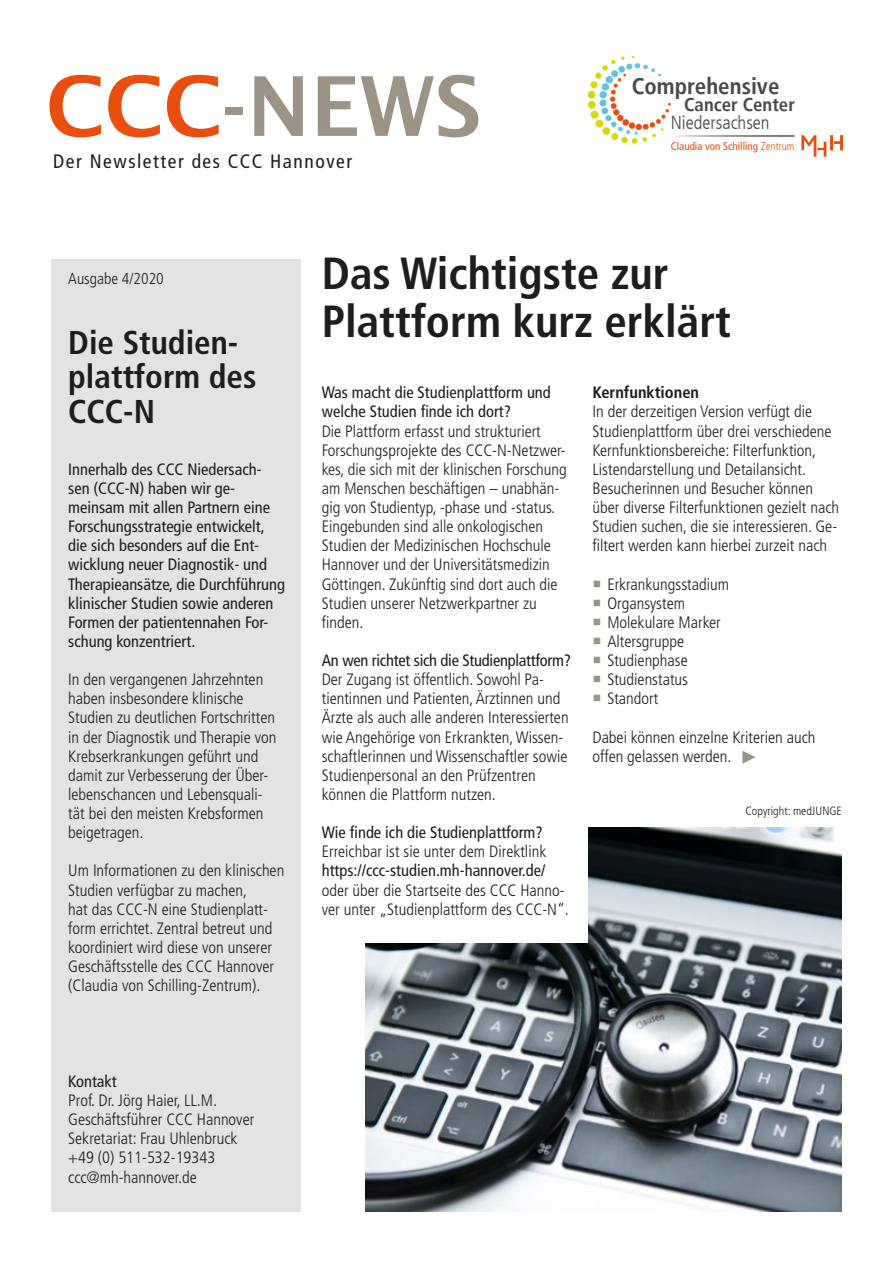
<style>
.page{position:relative;width:893px;height:1263px;background:#fff}
.page>*{position:absolute;margin:0;border:0;box-sizing:border-box;transform-origin:0 0}
.t1{font:600 82.5px "Lucida Sans";color:#9b9385}
.t2{font:700 condensed 45px/48px "Frutiger LT Std";color:#1d1d1b}
.t3{font:700 condensed 33px/34.5px "Frutiger LT Std";color:#1d1d1b}
.t4{font:700 condensed 22.95px "Frutiger LT";color:#4a4a49}
.t5{font:condensed 19.5px "Frutiger LT Std";letter-spacing:.08em;color:#1d1d1b}
.t6{font:300 condensed 18.75px "Frutiger LT";color:#4a4a49}
.t7{font:700 condensed 18.75px "Frutiger LT";color:#4a4a49}
.t8{font:300 condensed 16.5px/19.2px "Frutiger LT Std";color:#1d1d1b}
.t9{font:condensed 16.5px/19px "Frutiger LT Std";color:#1d1d1b}
.t10{font:700 condensed 16.5px "Frutiger LT Std";color:#1d1d1b}
.t11{font:300 condensed 15.75px "Frutiger LT Std";color:#1d1d1b}
.t12{font:300 condensed 12px "Frutiger LT Std";color:#1d1d1b}
.t13{font:condensed 11.1px "Frutiger LT Std";color:#e94e0f}
.s1{color:#e94e0f}
.s2{font-weight:300}
.s3{font-weight:400}
</style>
<div class="page">
<div style="left:51px;top:259px;width:249px;height:953px;background:#e3e3e3"></div>
<svg style="left:587px;top:56px;width:84px;height:88px"></svg>
<hr style="left:671px;top:135px;width:123px;height:2px;background:#4a4a49">
<svg style="left:801px;top:135px;width:42px;height:22px"></svg>
<img style="left:366px;top:828px;width:476px;height:384px">
<div style="left:311px;top:765px;width:277px;height:177px;background:#fff"></div>
<svg style="left:742px;top:751px;width:13px;height:13px"></svg>
<p class="t1" style="left:46px;top:59px;width:437px"><span class="s1">CCC</span>-NEWS</p>
<p class="t5" style="left:53px;top:150px;width:301px">Der Newsletter des CCC Hannover</p>
<p class="t4" style="left:632px;top:73px;width:149px">Comprehensive</p>
<p class="t6" style="left:671px;top:112px;width:100px">Niedersachsen</p>
<p class="t7" style="left:684px;top:94px;width:112px">Cancer Center</p>
<p class="t13" style="left:671px;top:140px;width:125px">Claudia von Schilling <span class="s2">Zentrum</span></p>
<p class="t11" style="left:68px;top:269px;width:97px">Ausgabe 4/2020</p>
<p class="t3" style="left:68px;top:325px;width:190px">Die Studien&shy;plattform des<br>CCC-N</p>
<p class="t9" style="left:68px;top:460px;width:218px">Innerhalb des CCC Niedersach&shy;sen (CCC-N) haben wir ge&shy;meinsam mit allen Partnern eine<br>Forschungsstrategie entwickelt, die sich besonders auf die Ent&shy;wicklung neuer Diagnostik- und<br>Therapieansätze, die Durchführung klinischer Studien sowie anderen<br>Formen der patientennahen For&shy;schung konzentriert.</p>
<p class="t8" style="left:68px;top:670px;width:210px">In den vergangenen Jahrzehnten haben insbesondere klinische<br>Studien zu deutlichen Fortschritten in der Diagnostik und Therapie von<br>Krebserkrankungen geführt und damit zur Verbesserung der Über&shy;lebenschancen und Lebensquali&shy;tät bei den meisten Krebsformen beigetragen.</p>
<p class="t8" style="left:68px;top:861px;width:218px">Um Informationen zu den klinischen Studien verfügbar zu machen,<br>hat das CCC-N eine Studienplatt&shy;form errichtet. Zentral betreut und koordiniert wird diese von unserer Geschäftsstelle des CCC Hannover (Claudia von Schilling-Zentrum).</p>
<p class="t9" style="left:68px;top:1072px;width:50px">Kontakt</p>
<p class="t8" style="left:68px;top:1091px;width:150px">Prof. Dr. Jörg Haier, LL.M.</p>
<p class="t8" style="left:68px;top:1110px;width:188px">Geschäftsführer CCC Hannover</p>
<p class="t8" style="left:68px;top:1129px;width:171px">Sekretariat: Frau Uhlenbruck</p>
<p class="t8" style="left:68px;top:1148px;width:149px">+49 (0) 511-532-19343</p>
<p class="t8" style="left:68px;top:1167px;width:130px">ccc@mh-hannover.de</p>
<p class="t2" style="left:322px;top:249px;width:411px">Das Wichtigste zur<br>Plattform kurz erklärt</p>
<p class="t9" style="left:322px;top:383px;width:231px">Was macht die Studienplattform und welche Studien finde ich dort?</p>
<p class="t8" style="left:322px;top:422px;width:247px">Die Plattform erfasst und strukturiert Forschungsprojekte des CCC-N-Netzwer&shy;kes, die sich mit der klinischen Forschung am Menschen beschäftigen – unabhän&shy;gig von Studientyp, -phase und -status.<br>Eingebunden sind alle onkologischen Studien der Medizinischen Hochschule Hannover und der Universitätsmedizin Göttingen. Zukünftig sind dort auch die Studien unserer Netzwerkpartner zu finden.</p>
<p class="t9" style="left:322px;top:651px;width:251px">An wen richtet sich die Studienplattform?</p>
<p class="t8" style="left:322px;top:670px;width:248px">Der Zugang ist öffentlich. Sowohl Pa&shy;tientinnen und Patienten, Ärztinnen und Ärzte als auch alle anderen Interessierten wie Angehörige von Erkrankten, Wissen&shy;schaftlerinnen und Wissenschaftler sowie Studienpersonal an den Prüfzentren können die Plattform nutzen.</p>
<p class="t9" style="left:322px;top:823px;width:223px">Wie finde ich die Studienplattform?</p>
<p class="t8" style="left:322px;top:842px;width:249px">Erreichbar ist sie unter dem Direktlink <span class="s3">https://ccc-studien.mh-hannover.de/ </span>oder über die Startseite des CCC Hanno&shy;ver unter „Studienplattform des CCC-N“.</p>
<p class="t10" style="left:592px;top:383px;width:108px">Kernfunktionen</p>
<p class="t8" style="left:592px;top:402px;width:241px">In der derzeitigen Version verfügt die Studienplattform über drei verschiedene Kernfunktionsbereiche: Filterfunktion, Listendarstellung und Detailansicht.</p>
<p class="t8" style="left:592px;top:479px;width:248px">Besucherinnen und Besucher können über diverse Filterfunktionen gezielt nach Studien suchen, die sie interessieren. Ge&shy;filtert werden kann hierbei zurzeit nach</p>
<p class="t8" style="left:607px;top:574px;width:123px">Erkrankungsstadium</p>
<p class="t8" style="left:607px;top:594px;width:79px">Organsystem</p>
<p class="t8" style="left:607px;top:613px;width:115px">Molekulare Marker</p>
<p class="t8" style="left:607px;top:632px;width:78px">Altersgruppe</p>
<p class="t8" style="left:607px;top:651px;width:82px">Studienphase</p>
<p class="t8" style="left:607px;top:670px;width:82px">Studienstatus</p>
<p class="t8" style="left:607px;top:689px;width:53px">Standort</p>
<p class="t8" style="left:592px;top:727px;width:224px">Dabei können einzelne Kriterien auch offen gelassen werden.</p>
<p class="t12" style="left:745px;top:804px;width:98px">Copyright: medJUNGE</p>
</div>
